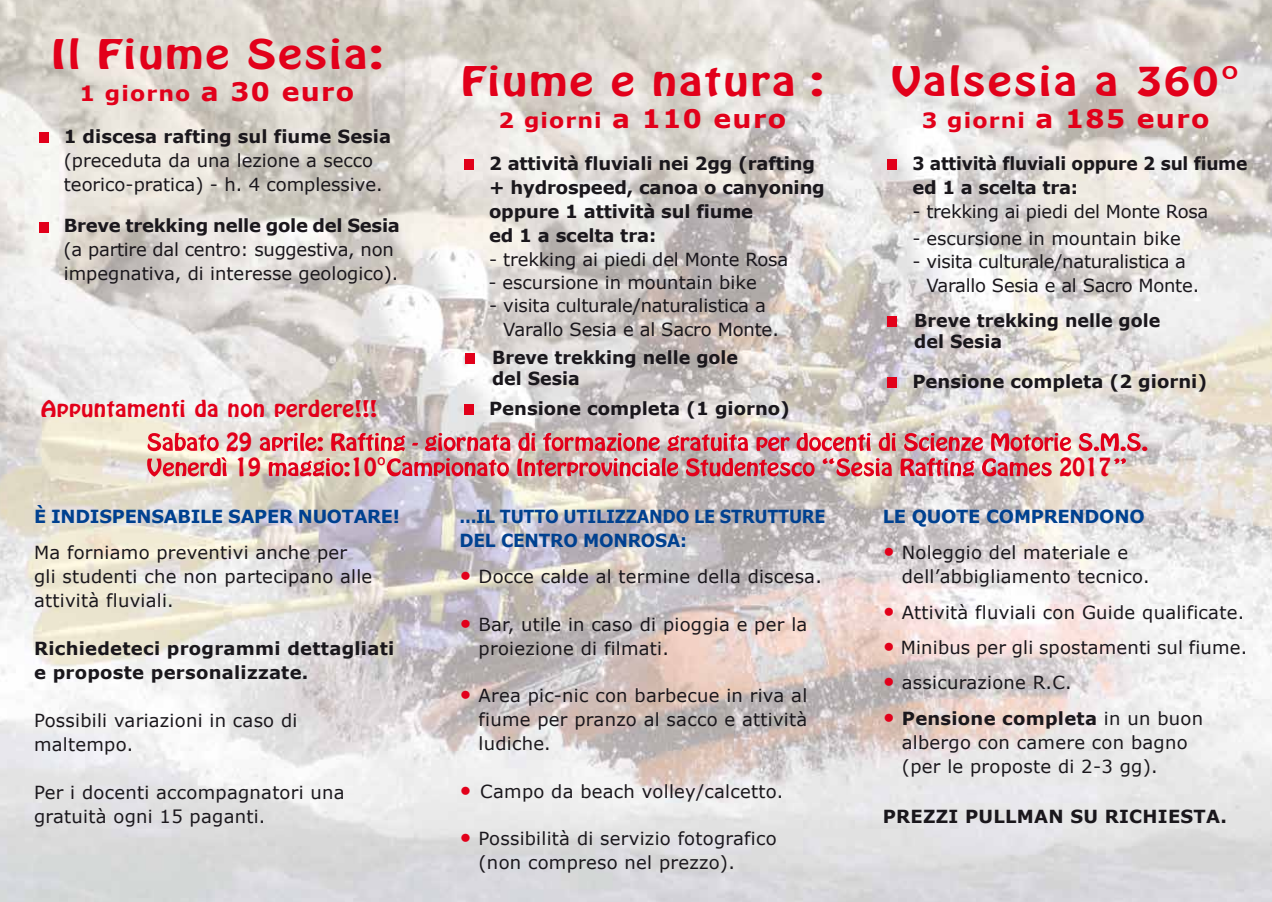
<style>
.page{position:relative;width:1272px;height:902px;background:#fff}
.page>*{position:absolute;margin:0;border:0;box-sizing:border-box;transform-origin:0 0}
.t1{font:700 52.5px "Verdana";color:#e2001a}
.t2{font:36px "Hobo Std";letter-spacing:.05em;color:#e2001a;scale:1.25 1}
.t3{font:700 25.5px "Verdana";letter-spacing:.05em;color:#e2001a;scale:1.05 1}
.t4{font:22.65px "Hobo Std";color:#e2001a}
.t5{font:700 21px "Verdana";letter-spacing:.05em;color:#e2001a;scale:1.05 1}
.t6{font:20.25px "Hobo Std";letter-spacing:.02em;color:#e2001a;scale:1.1 1}
.t7{font:18px/24px "Verdana";letter-spacing:.015em;color:#1a171c}
.t8{font:700 18px/24px "Verdana";color:#1a171c}
.t9{font:18px/24px "Verdana";letter-spacing:-.01em;color:#1a171c}
.t10{font:18px/24px "Verdana";letter-spacing:-.015em;color:#1a171c}
.t11{font:700 18px/24px "Verdana";letter-spacing:-.015em;color:#004190;scale:.9 1}
.t12{font:700 18px "Verdana";letter-spacing:-.015em;color:#004190}
.t13{font:700 18px/24px "Verdana";color:#1a171c;scale:.95 1}
.s1{font-size:25.5px}
.s2{font-size:21px}
.s3{font-size:22.5px;color:#e2001a}
.s4{font-weight:700}
</style>
<div class="page">
<img style="left:0;top:0;width:1271px;height:901px">
<svg style="left:0;top:0;width:5px;height:5px"></svg>
<svg style="left:0;top:897px;width:5px;height:5px"></svg>
<svg style="left:1267px;top:897px;width:5px;height:5px"></svg>
<svg style="left:1267px;top:0;width:5px;height:5px"></svg>
<svg style="left:147px;top:457px;width:978px;height:19px;background:#da8a8e"></svg>
<svg style="left:147px;top:433px;width:1000px;height:18px;background:#db8289"></svg>
<h2 class="t2" style="left:51px;top:29px;width:267px">Il Fiume Sesia:</h2>
<p class="t5" style="left:79px;top:80px;width:263px">1 giorno <span class="s1">a 30 euro</span></p>
<h1 class="t1" style="left:34px;top:90px;width:20px">.</h1>
<p class="t8" style="left:64px;top:123px;width:329px">1 discesa rafting sul fiume Sesia</p>
<p class="t7" style="left:64px;top:147px;width:320px">(preceduta da una lezione a secco teorico-pratica) - h. 4 complessive.</p>
<h1 class="t1" style="left:34px;top:179px;width:20px">.</h1>
<p class="t8" style="left:64px;top:213px;width:338px">Breve trekking nelle gole del Sesia</p>
<p class="t7" style="left:64px;top:237px;width:336px">(a partire dal centro: suggestiva, non impegnativa, di interesse geologico).</p>
<p class="t6" style="left:41px;top:394px;width:307px">Appuntamenti da non perdere!!!</p>
<p class="t4" style="left:226px;top:426px;width:28px">29</p>
<h2 class="t2" style="left:461px;top:56px;width:291px">Fiume e natura :</h2>
<h3 class="t3" style="left:498px;top:102px;width:275px"><span class="s2">2 giorni</span> a 110 euro</h3>
<h1 class="t1" style="left:459px;top:117px;width:20px">.</h1>
<p class="t8" style="left:489px;top:150px;width:337px">2 attività fluviali nei 2gg (rafting + hydrospeed, canoa o canyoning oppure 1 attività sul fiume<br>ed 1 a scelta tra:</p>
<p class="t9" style="left:489px;top:246px;width:300px">- trekking ai piedi del Monte Rosa</p>
<p class="t9" style="left:503px;top:293px;width:277px;text-indent:-14px">- visita culturale/naturalistica a<br>Varallo Sesia e al Sacro Monte.</p>
<p class="t7" style="left:488px;top:270px;width:270px">- escursione in mountain bike</p>
<h1 class="t1" style="left:460px;top:311px;width:20px">.</h1>
<p class="t8" style="left:492px;top:346px;width:248px;line-height:21px">Breve trekking nelle gole del Sesia</p>
<h1 class="t1" style="left:459px;top:362px;width:20px">.</h1>
<p class="t8" style="left:489px;top:395px;width:302px">Pensione completa (1 giorno)</p>
<h2 class="t2" style="left:891px;top:56px;width:279px">Valsesia a 360°</h2>
<h3 class="t3" style="left:921px;top:102px;width:275px"><span class="s2">3 giorni</span> a 185 euro</h3>
<h1 class="t1" style="left:882px;top:117px;width:20px">.</h1>
<p class="t13" style="left:912px;top:150px;width:354px">3 attività fluviali oppure 2 sul fiume ed 1 a scelta tra:</p>
<p class="t10" style="left:912px;top:198px;width:297px">- trekking ai piedi del Monte Rosa</p>
<p class="t7" style="left:912px;top:226px;width:270px">- escursione in mountain bike</p>
<p class="t10" style="left:926px;top:249px;width:274px;text-indent:-14px">- visita culturale/naturalistica a<br>Varallo Sesia e al Sacro Monte.</p>
<h1 class="t1" style="left:882px;top:274px;width:20px">.</h1>
<p class="t8" style="left:914px;top:309px;width:248px;line-height:21px">Breve trekking nelle gole del Sesia</p>
<h1 class="t1" style="left:882px;top:335px;width:20px">.</h1>
<p class="t8" style="left:912px;top:368px;width:296px">Pensione completa (2 giorni)</p>
<p class="t4" style="left:350px;top:451px;width:37px">10°</p>
<p class="t4" style="left:235px;top:451px;width:28px">19</p>
<p class="t4" style="left:1058px;top:451px;width:54px">2017</p>
<p class="t12" style="left:34px;top:504px;width:367px">È INDISPENSABILE SAPER NUOTARE!</p>
<p class="t7" style="left:34px;top:540px;width:340px">Ma forniamo preventivi anche per gli studenti che non partecipano alle attività fluviali.</p>
<p class="t8" style="left:34px;top:636px;width:362px">Richiedeteci programmi dettagliati e proposte personalizzate.</p>
<p class="t7" style="left:34px;top:708px;width:265px">Possibili variazioni in caso di maltempo.</p>
<p class="t7" style="left:34px;top:780px;width:312px">Per i docenti accompagnatori una gratuità ogni 15 paganti.</p>
<p class="t11" style="left:459px;top:503px;width:408px">...IL TUTTO UTILIZZANDO LE STRUTTURE<br>DEL CENTRO MONROSA:</p>
<p class="t7" style="left:459px;top:564px;width:364px"><span class="s3">•</span> Docce calde al termine della discesa.</p>
<p class="t7" style="left:478px;top:611px;width:330px;text-indent:-19px"><span class="s3">•</span> Bar, utile in caso di pioggia e per la proiezione di filmati.</p>
<p class="t7" style="left:478px;top:683px;width:330px;text-align:justify;text-indent:-19px"><span class="s3">•</span> Area pic-nic con barbecue in riva al fiume per pranzo al sacco e attività ludiche.</p>
<p class="t7" style="left:459px;top:778px;width:325px"><span class="s3">•</span> Campo da beach volley/calcetto.</p>
<p class="t7" style="left:478px;top:825px;width:299px;text-indent:-19px"><span class="s3">•</span> Possibilità di servizio fotografico (non compreso nel prezzo).</p>
<p class="t12" style="left:882px;top:504px;width:263px">LE QUOTE COMPRENDONO</p>
<p class="t7" style="left:901px;top:540px;width:249px;text-indent:-19px"><span class="s3">•</span> Noleggio del materiale e dell’abbigliamento tecnico.</p>
<p class="t7" style="left:882px;top:599px;width:363px"><span class="s3">•</span> Attività fluviali con Guide qualificate.</p>
<p class="t7" style="left:882px;top:634px;width:366px"><span class="s3">•</span> Minibus per gli spostamenti sul fiume.</p>
<p class="t7" style="left:882px;top:670px;width:190px"><span class="s3">•</span> assicurazione R.C.</p>
<p class="t7" style="left:901px;top:705px;width:303px;text-indent:-19px"><span class="s3">•</span> <span class="s4">Pensione completa</span> in un buon albergo con camere con bagno (per le proposte di 2-3 gg).</p>
<p class="t8" style="left:882px;top:803px;width:345px">PREZZI PULLMAN SU RICHIESTA.</p>
</div>
